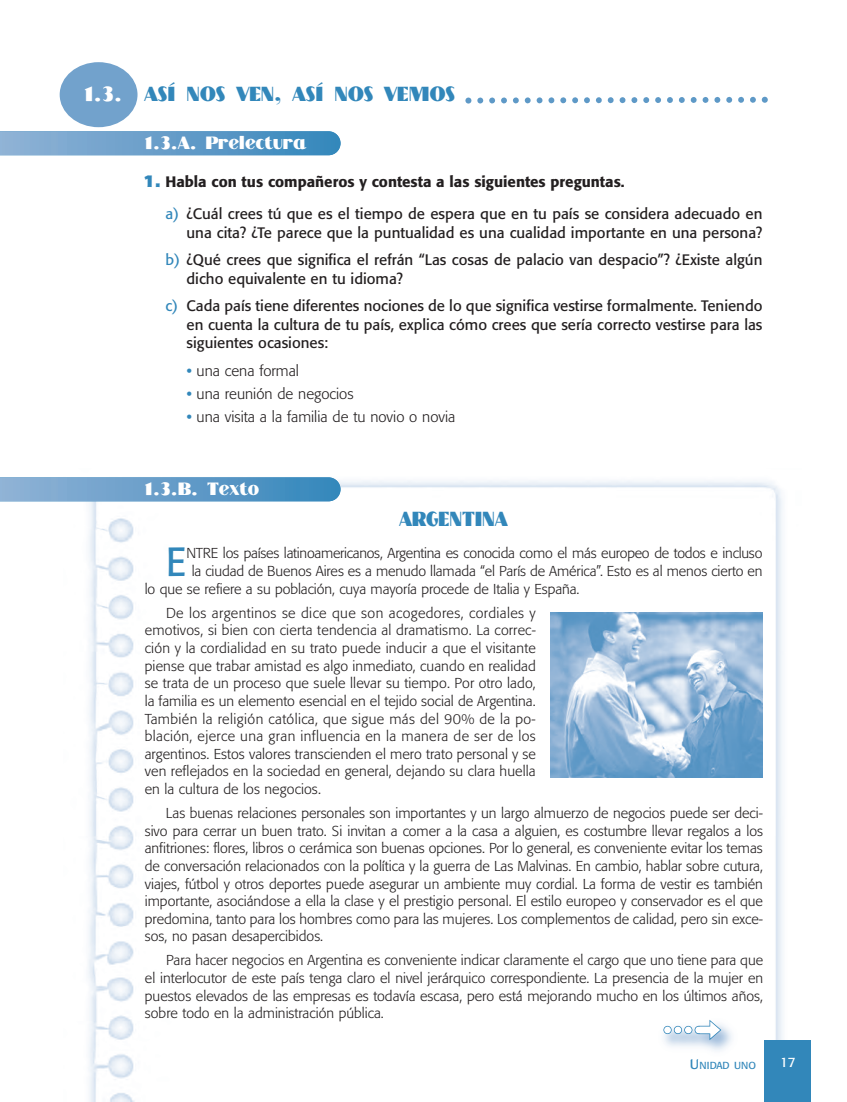
<style>
.page{position:relative;width:847px;height:1102px;background:#fff}
.page>*{position:absolute;margin:0;border:0;box-sizing:border-box;transform-origin:0 0}
.t1{font:40.35px "Formata";color:#3287ba;scale:.91 1}
.t2{font:700 24px "Camion";color:#3287ba}
.t3{font:700 24px "Camion";color:#3287ba;scale:.95 1}
.t4{font:700 21px "Camion";color:#fff}
.t5{font:15px/27.3px "Formata";color:#231f20}
.t6{font:300 15px "Formata";color:#231f20}
.t7{font:300 14.25px/17.5px "Formata";letter-spacing:-.005em;color:#231f20;text-align:justify}
.t8{font:13.5px "Formata";color:#fff}
.t9{font:10.2px "Formata";letter-spacing:.01em;color:#3287ba}
.s1{color:#fff}
.s2{font-family:"Hammond";font-size:18px;color:#3287ba}
.s3{font-weight:500}
.s4{color:#3287ba}
.s5{font-weight:500;color:#3287ba}
.s6{font-size:13.5px}
</style>
<div class="page">
<img style="left:63px;top:480px;width:720px;height:621px">
<div style="left:764px;top:1040px;width:46px;height:61px;background:#3287ba"></div>
<div style="left:60px;top:62px;width:77px;height:65px;background:#72a2cc;border-radius:50%"></div>
<svg style="left:0;top:131px;width:340px;height:24px;background:#659dc8"></svg>
<svg style="left:465px;top:96px;width:302px;height:8px"></svg>
<img style="left:551px;top:612px;width:211px;height:165px">
<svg style="left:0;top:477px;width:340px;height:24px;background:#659dc9"></svg>
<img style="left:656px;top:1013px;width:84px;height:46px">
<svg style="left:694px;top:1019px;width:27px;height:21px"></svg>
<div style="left:674px;top:1026px;width:7px;height:7px;background:#fff;border-radius:50%"></div>
<div style="left:673px;top:1025px;width:9px;height:9px;border:2px solid #3287ba;border-radius:50%"></div>
<div style="left:664px;top:1026px;width:6px;height:7px;background:#fff;border-radius:50%"></div>
<div style="left:663px;top:1025px;width:8px;height:9px;border:2px solid #3287ba;border-radius:50%"></div>
<div style="left:684px;top:1026px;width:7px;height:7px;background:#fff;border-radius:50%"></div>
<div style="left:684px;top:1025px;width:8px;height:9px;border:2px solid #3287ba;border-radius:50%"></div>
<h2 class="t2" style="left:85px;top:79px;width:372px"><span class="s1">1.3.</span> ASÍ NOS VEN, ASÍ NOS VEMOS</h2>
<h3 class="t4" style="left:145px;top:129px;width:162px">1.3.A. Prelectura</h3>
<p class="t5" style="left:165px;top:167px;width:598px;line-height:31.5px;text-indent:-21px"><span class="s2">1.</span> <span class="s3">Habla con tus compañeros y contesta a las siguientes preguntas.<br></span><span class="s4">a)</span> ¿Cuál crees tú que es el tiempo de espera que en tu país se considera adecuado en</p>
<p class="t5" style="left:165px;top:220px;width:598px;text-align:right">una cita? ¿Te parece que la puntualidad es una cualidad importante en una persona?<br><span class="s4">b)</span> ¿Qué crees que significa el refrán “Las cosas de palacio van despacio”? ¿Existe algún</p>
<p class="t5" style="left:165px;top:266px;width:598px;text-indent:21px">dicho equivalente en tu idioma?<br><span class="s4">c)</span> Cada país tiene diferentes nociones de lo que significa vestirse formalmente. Teniendo</p>
<p class="t5" style="left:186px;top:316px;width:577px;line-height:18.8px">en cuenta la cultura de tu país, explica cómo crees que sería correcto vestirse para las si guientes ocasiones:</p>
<p class="t6" style="left:187px;top:364px;width:114px"><span class="s5">•</span> una cena formal</p>
<p class="t6" style="left:187px;top:387px;width:168px"><span class="s5">•</span> una reunión de negocios</p>
<p class="t6" style="left:187px;top:410px;width:270px"><span class="s5">•</span> una visita a la familia de tu novio o novia</p>
<h3 class="t4" style="left:145px;top:475px;width:115px">1.3.B. Texto</h3>
<h2 class="t3" style="left:399px;top:503px;width:116px">ARGENTINA</h2>
<h1 class="t1" style="left:166px;top:545px;width:23px">E</h1>
<p class="t7" style="left:186px;top:545px;width:577px">NTRE los países latinoamericanos, Argentina es conocida como el más europeo de todos e incluso</p>
<p class="t7" style="left:192px;top:563px;width:572px">la ciudad de Buenos Aires es a menudo llamada “el París de América”. Esto es al menos cierto en</p>
<p class="t7" style="left:145px;top:581px;width:436px">lo que se refiere a su población, cuya mayoría procede de Italia y España.</p>
<p class="t7" style="left:145px;top:605px;width:392px;text-indent:21px">De los argentinos se dice que son acogedores, cordiales y emotivos, si bien con cierta tendencia al dramatismo. La correc&shy;ción y la cordialidad en su trato puede inducir a que el visitante piense que trabar amistad es algo inmediato, cuando en realidad se trata de un proceso que suele llevar su tiempo. Por otro lado, la familia es un elemento esencial en el tejido social de Argentina.<br>También la religión católica, que sigue más del 90% de la po - blación, ejerce una gran influencia en la manera de ser de los argentinos. Estos valores transcienden el mero trato personal y se ven reflejados en la sociedad en general, dejando su clara huella en la cultura de los negocios.</p>
<p class="t7" style="left:145px;top:805px;width:619px;text-indent:21px">Las buenas relaciones personales son importantes y un largo almuerzo de negocios puede ser deci&shy;sivo para cerrar un buen trato. Si invitan a comer a la casa a alguien, es costumbre llevar regalos a los anfitriones: flores, libros o cerámica son buenas opciones. Por lo general, es conveniente evitar los temas de conversación relacionados con la política y la guerra de Las Malvinas. En cambio, hablar sobre cu tura, viajes, fútbol y otros deportes puede asegurar un ambiente muy cordial. La forma de vestir es también importante, asociándose a ella la clase y el prestigio personal. El estilo europeo y conservador es el que predomina, tanto para los hombres como para las mujeres. Los complementos de calidad, pero sin exce&shy;sos, no pasan desapercibidos.</p>
<p class="t7" style="left:145px;top:952px;width:619px;text-indent:21px">Para hacer negocios en Argentina es conveniente indicar claramente el cargo que uno tiene para que el interlocutor de este país tenga claro el nivel jerárquico correspondiente. La presencia de la mujer en puestos elevados de las empresas es todavía escasa, pero está mejorando mucho en los últimos años, sobre todo en la administración pública.</p>
<p class="t9" style="left:689px;top:1061px;width:68px"><span class="s6">U</span>NIDAD UNO</p>
<p class="t8" style="left:779px;top:1056px;width:17px">17</p>
</div>
